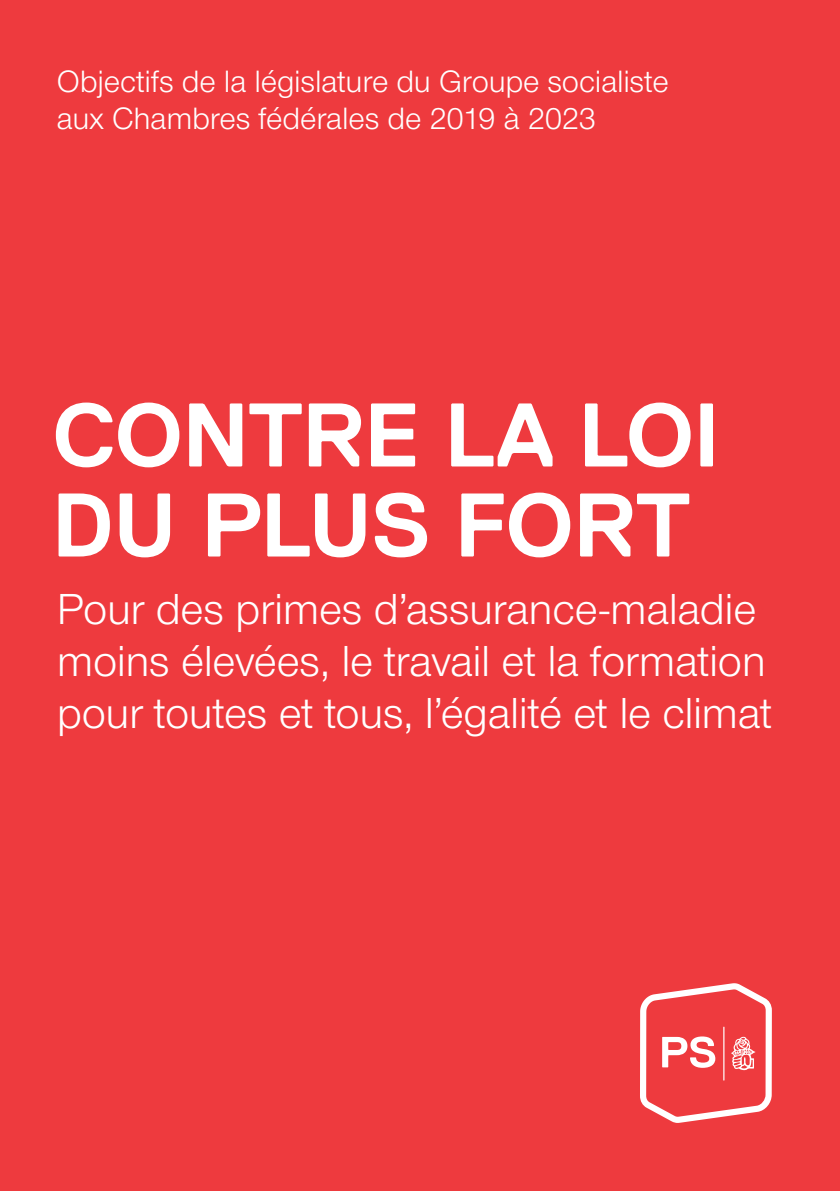
<style>
.page{position:relative;width:840px;height:1191px;background:#fff}
.page>*{position:absolute;margin:0;border:0;box-sizing:border-box;transform-origin:0 0}
.t1{font:700 90px/90px "Replica";letter-spacing:-.015em;color:#fff}
.t2{font:45px/51.8px "Nimbus San Nov";letter-spacing:-.005em;color:#fff}
.t3{font:32px/36.8px "Nimbus San Nov";letter-spacing:-.005em;color:#fff}
</style>
<div class="page">
<div style="left:0;top:0;width:839px;height:1191px;background:#ee3a3e"></div>
<svg style="left:640px;top:983px;width:131px;height:140px"></svg>
<hr style="left:722px;top:1026px;width:2px;height:54px;background:#fff">
<p class="t3" style="left:57px;top:63px;width:613px">Objectifs de la législature du Groupe socialiste aux Chambres fédérales de 2019 à 2023</p>
<h1 class="t1" style="left:51px;top:390px;width:670px">CONTRE LA LOI<br>DU PLUS FORT</h1>
<p class="t2" style="left:57px;top:583px;width:716px">Pour des primes d’assurance-maladie moins élevées, le travail et la formation pour toutes et tous, l’égalité et le climat</p>
</div>
